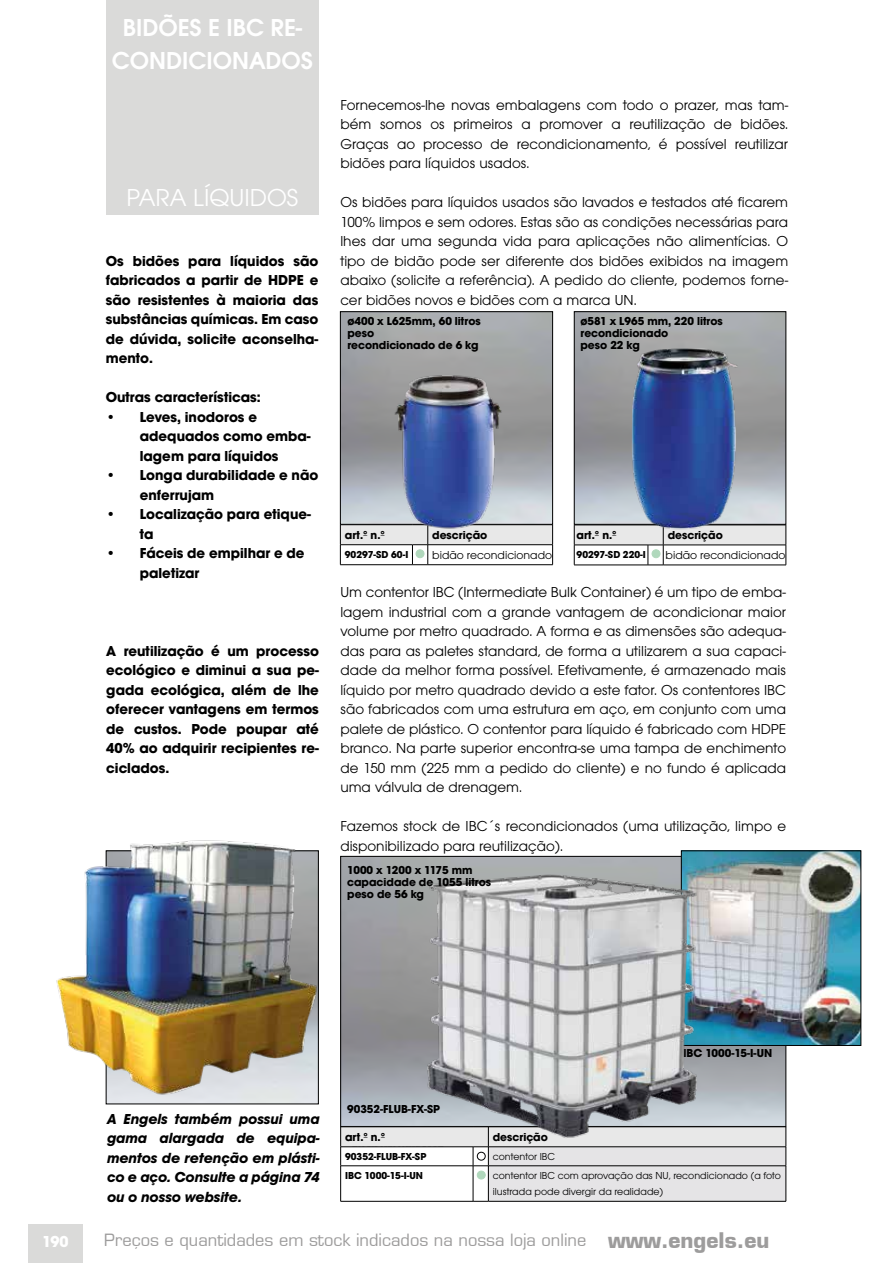
<style>
.page{position:relative;width:893px;height:1263px;background:#fff}
.page>*{position:absolute;margin:0;border:0;box-sizing:border-box;transform-origin:0 0}
.t1{font:600 25.5px/33px "Avant Garde Gothic Itc T";color:#fff;text-align:center}
.t2{font:25.5px "Avant Garde Gothic Itc T";color:#fff}
.t3{font:16.5px "Eurostile";color:#9d9c9c}
.t4{font:700 16.5px "Avant Garde Gothic Itc T";color:#fff}
.t5{font:15px/19.5px "Avant Garde Gothic Itc T";color:#000;text-align:justify}
.t6{font:700 15px/19.5px "Avant Garde Gothic Itc T";color:#000}
.t7{font:italic 700 15px/19.5px "Avant Garde Gothic Itc T";color:#000;text-align:justify}
.t8{font:700 12px/12px "Avant Garde Gothic Itc T";color:#000}
.t9{font:12px "Avant Garde Gothic Itc T";color:#000}
.t10{font:10.5px/16.5px "Avant Garde Gothic Itc T";color:#000}
.t11{font:700 10.5px "Avant Garde Gothic Itc T";color:#000}
.s1{font-weight:700;font-size:21px}
</style>
<div class="page">
<div style="left:28px;top:1224px;width:54px;height:39px;background:#dadad9"></div>
<img style="left:56px;top:840px;width:263px;height:258px">
<div style="left:106px;top:0;width:213px;height:214px;background:#dadad9"></div>
<div style="left:340px;top:311px;width:213px;height:213px;border:1px solid #000"></div>
<div style="left:574px;top:311px;width:212px;height:213px;border:1px solid #000"></div>
<img style="left:683px;top:853px;width:176px;height:191px">
<svg style="left:340px;top:524px;width:213px;height:41px"></svg>
<hr style="left:428px;top:564px;width:125px;height:1px;background:#000">
<svg style="left:574px;top:525px;width:213px;height:41px"></svg>
<hr style="left:663px;top:565px;width:123px;height:1px;background:#000">
<svg style="left:340px;top:1126px;width:447px;height:76px"></svg>
<hr style="left:488px;top:1201px;width:298px;height:1px;background:#000">
<img style="left:602px;top:324px;width:149px;height:212px">
<img style="left:383px;top:356px;width:130px;height:176px">
<div style="left:416px;top:550px;width:8px;height:8px;background:#b0d8bc;border-radius:50%"></div>
<div style="left:416px;top:550px;width:8px;height:8px;border:1px solid #b0d8bc;border-radius:50%"></div>
<div style="left:652px;top:550px;width:8px;height:8px;background:#b0d8bc;border-radius:50%"></div>
<div style="left:652px;top:550px;width:8px;height:8px;border:1px solid #b0d8bc;border-radius:50%"></div>
<div style="left:477px;top:1152px;width:8px;height:8px;background:#fff;border-radius:50%"></div>
<div style="left:477px;top:1152px;width:8px;height:8px;border:1px solid #000;border-radius:50%"></div>
<div style="left:477px;top:1171px;width:8px;height:8px;background:#b0d8bc;border-radius:50%"></div>
<div style="left:477px;top:1171px;width:8px;height:8px;border:1px solid #b0d8bc;border-radius:50%"></div>
<img style="left:380px;top:862px;width:388px;height:283px">
<h1 class="t1" style="left:112px;top:11px;width:203px">BIDÕES E IBC RE-<br>CONDICIONADOS</h1>
<h1 class="t2" style="left:127px;top:183px;width:173px">PARA LÍQUIDOS</h1>
<p class="t6" style="left:106px;top:250px;width:214px;text-align:justify">Os bidões para líquidos são fabricados a partir de HDPE e são resistentes à maioria das substâncias químicas. Em caso de dúvida, solicite aconselha&shy;mento.</p>
<p class="t6" style="left:106px;top:387px;width:157px">Outras características:</p>
<p class="t6" style="left:140px;top:406px;width:172px;text-indent:-34px">• Leves, inodoros e adequados como emba&shy;lagem para líquidos</p>
<p class="t6" style="left:140px;top:465px;width:180px;text-indent:-34px">• Longa durabilidade e não enferrujam</p>
<p class="t6" style="left:140px;top:504px;width:173px;text-indent:-34px">• Localização para etique&shy;ta</p>
<p class="t6" style="left:140px;top:543px;width:166px;text-indent:-34px">• Fáceis de empilhar e de paletizar</p>
<p class="t6" style="left:106px;top:640px;width:214px;text-align:justify">A reutilização é um processo ecológico e diminui a sua pe&shy;gada ecológica, além de lhe oferecer vantagens em termos de custos. Pode poupar até 40% ao adquirir recipientes re&shy;ciclados.</p>
<p class="t5" style="left:340px;top:95px;width:449px">Fornecemos-lhe novas embalagens com todo o prazer, mas tam&shy;bém somos os primeiros a promover a reutilização de bidões.<br>Graças ao processo de recondicionamento, é possível reutilizar bidões para líquidos usados.</p>
<p class="t5" style="left:340px;top:192px;width:449px">Os bidões para líquidos usados são lavados e testados até ficarem 100% limpos e sem odores. Estas são as condições necessárias para lhes dar uma segunda vida para aplicações não alimentícias. O tipo de bidão pode ser diferente dos bidões exibidos na imagem abaixo (solicite a referência). A pedido do cliente, podemos forne&shy;cer bidões novos e bidões com a marca UN.</p>
<p class="t8" style="left:347px;top:314px;width:135px">ø400 x L625mm, 60 litros peso<br>recondicionado de 6 kg</p>
<p class="t8" style="left:580px;top:314px;width:144px">ø581 x L965 mm, 220 litros recondicionado<br>peso 22 kg</p>
<p class="t8" style="left:345px;top:528px;width:42px">art.º n.º</p>
<p class="t8" style="left:432px;top:528px;width:57px">descrição</p>
<p class="t11" style="left:345px;top:548px;width:65px">90297-SD 60-I</p>
<p class="t9" style="left:432px;top:548px;width:121px">bidão recondicionado</p>
<p class="t8" style="left:577px;top:529px;width:42px">art.º n.º</p>
<p class="t8" style="left:668px;top:529px;width:57px">descrição</p>
<p class="t11" style="left:577px;top:548px;width:71px">90297-SD 220-I</p>
<p class="t9" style="left:666px;top:548px;width:121px">bidão recondicionado</p>
<p class="t5" style="left:340px;top:582px;width:447px">Um contentor IBC (Intermediate Bulk Container) é um tipo de emba&shy;lagem industrial com a grande vantagem de acondicionar maior volume por metro quadrado. A forma e as dimensões são adequa&shy;das para as paletes standard, de forma a utilizarem a sua capaci&shy;dade da melhor forma possível. Efetivamente, é armazenado mais líquido por metro quadrado devido a este fator. Os contentores IBC são fabricados com uma estrutura em aço, em conjunto com uma palete de plástico. O contentor para líquido é fabricado com HDPE branco. Na parte superior encontra-se uma tampa de enchimento de 150 mm (225 mm a pedido do cliente) e no fundo é aplicada uma válvula de drenagem.</p>
<p class="t5" style="left:340px;top:816px;width:447px">Fazemos stock de IBC´s recondicionados (uma utilização, limpo e disponibilizado para reutilização).</p>
<p class="t8" style="left:347px;top:864px;width:146px">1000 x 1200 x 1175 mm capacidade de 1055 litros peso de 56 kg</p>
<p class="t7" style="left:107px;top:1108px;width:214px">A Engels também possui uma gama alargada de equipa&shy;mentos de retenção em plásti&shy;co e aço. Consulte a página 74 ou o nosso website.</p>
<p class="t8" style="left:347px;top:1102px;width:94px">90352-FLUB-FX-SP</p>
<p class="t8" style="left:683px;top:1047px;width:90px">IBC 1000-15-I-UN</p>
<p class="t8" style="left:345px;top:1130px;width:42px">art.º n.º</p>
<p class="t8" style="left:493px;top:1130px;width:57px">descrição</p>
<p class="t11" style="left:345px;top:1150px;width:83px">90352-FLUB-FX-SP</p>
<p class="t10" style="left:493px;top:1148px;width:64px">contentor IBC</p>
<p class="t11" style="left:345px;top:1169px;width:79px">IBC 1000-15-I-UN</p>
<p class="t10" style="left:493px;top:1167px;width:290px">contentor IBC com aprovação das NU, recondicionado (a foto ilustrada pode divergir da realidade)</p>
<p class="t4" style="left:42px;top:1232px;width:28px">190</p>
<p class="t3" style="left:104px;top:1230px;width:667px">Preços e quantidades em stock indicados na nossa loja online <span class="s1">www.engels.eu</span></p>
</div>
